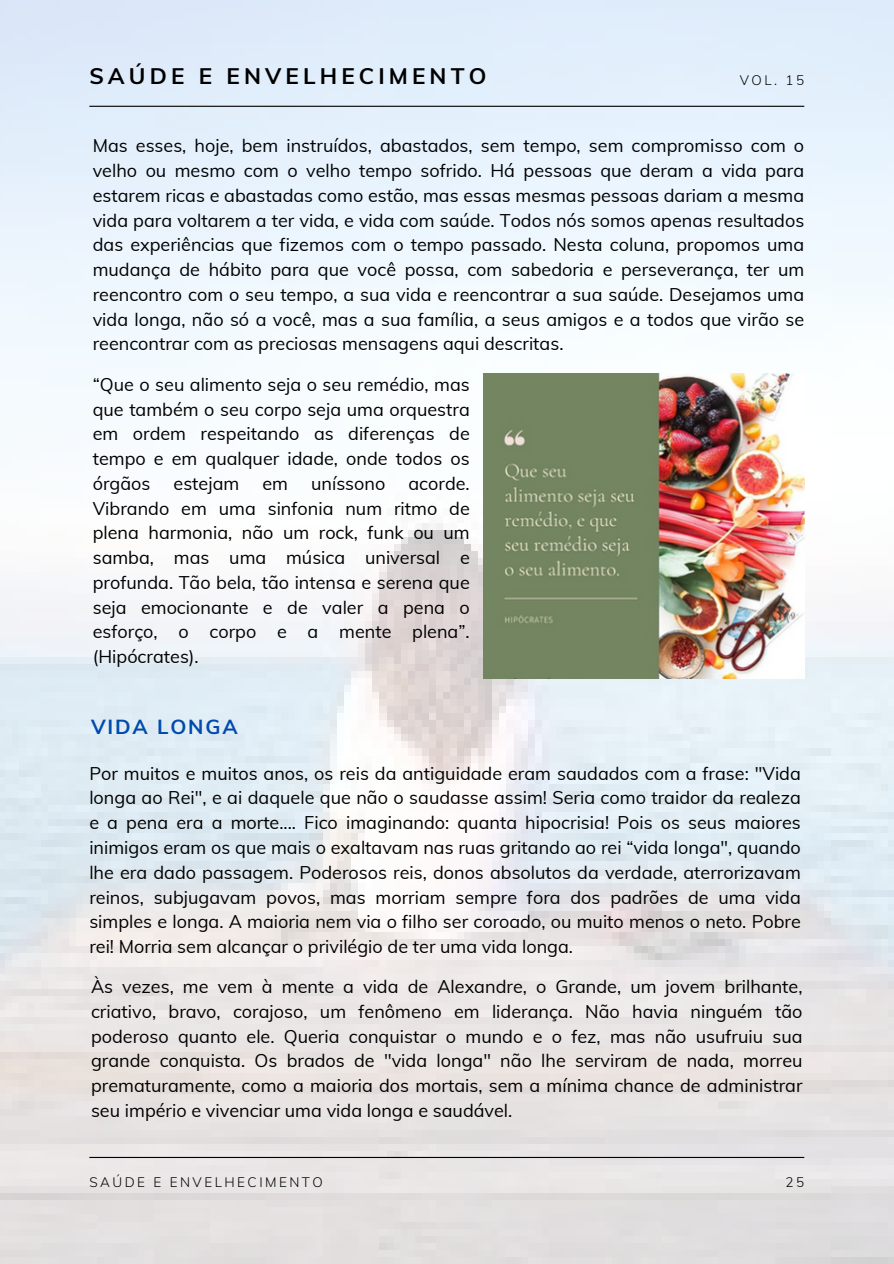
<style>
.page{position:relative;width:894px;height:1264px;background:#fff}
.page>*{position:absolute;margin:0;border:0;box-sizing:border-box;transform-origin:0 0}
.t1{font:700 22.5px "Muli";letter-spacing:.185em;color:#000}
.t2{font:700 20.4px "Muli";letter-spacing:.09em;color:#004aad}
.t3{font:18px/24.8px "Muli";color:#000;text-align:justify}
.t4{font:300 13.5px "Muli";letter-spacing:.185em;color:#000}
</style>
<div class="page">
<img style="left:0;top:0;width:893px;height:1263px">
<hr style="left:89px;top:106px;width:715px;height:1px;background:#000">
<hr style="left:89px;top:1156px;width:715px;height:1px;background:#000">
<img style="left:483px;top:373px;width:321px;height:305px">
<h1 class="t1" style="left:89px;top:61px;width:398px">SAÚDE E ENVELHECIMENTO</h1>
<p class="t4" style="left:739px;top:72px;width:66px">VOL. 15</p>
<h2 class="t3" style="left:93px;top:133px;width:712px">Mas esses, hoje, bem instruídos, abastados, sem tempo, sem compromisso com o velho ou mesmo com o velho tempo sofrido. Há pessoas que deram a vida para estarem ricas e abastadas como estão, mas essas mesmas pessoas dariam a mesma vida para voltarem a ter vida, e vida com saúde. Todos nós somos apenas resultados das experiências que fizemos com o tempo passado. Nesta coluna, propomos uma mudança de hábito para que você possa, com sabedoria e perseverança, ter um reencontro com o seu tempo, a sua vida e reencontrar a sua saúde. Desejamos uma vida longa, não só a você, mas a sua família, a seus amigos e a todos que virão se reencontrar com as preciosas mensagens aqui descritas.</h2>
<p class="t3" style="left:93px;top:371px;width:378px">“Que o seu alimento seja o seu remédio, mas que também o seu corpo seja uma orquestra em ordem respeitando as diferenças de tempo e em qualquer idade, onde todos os órgãos</p>
<p class="t3" style="left:173px;top:470px;width:67px">estejam</p>
<p class="t3" style="left:262px;top:470px;width:27px">em</p>
<p class="t3" style="left:311px;top:470px;width:76px">uníssono</p>
<p class="t3" style="left:93px;top:470px;width:378px;text-indent:315px">acorde.<br>Vibrando em uma sinfonia num ritmo de plena harmonia, não um rock, funk ou um samba, mas uma música universal e profunda. Tão bela, tão intensa e serena que seja emocionante e de valer a pena o esforço, o corpo e a mente plena”. (Hipócrates).</p>
<h1 class="t2" style="left:91px;top:713px;width:148px">VIDA LONGA</h1>
<h2 class="t3" style="left:89px;top:760px;width:712px">Por muitos e muitos anos, os reis da antiguidade eram saudados com a frase: "Vida longa ao Rei", e ai daquele que não o saudasse assim! Seria como traidor da realeza e a pena era a morte.... Fico imaginando: quanta hipocrisia! Pois os seus maiores inimigos eram os que mais o exaltavam nas ruas gritando ao rei “vida longa", quando lhe era dado passagem. Poderosos reis, donos absolutos da verdade, aterrorizavam reinos, subjugavam povos, mas morriam sempre fora dos padrões de uma vida simples e longa. A maioria nem via o filho ser coroado, ou muito menos o neto. Pobre rei! Morria sem alcançar o privilégio de ter uma vida longa.</h2>
<h2 class="t3" style="left:91px;top:974px;width:712px">Às vezes, me vem à mente a vida de Alexandre, o Grande, um jovem brilhante, criativo, bravo, corajoso, um fenômeno em liderança. Não havia ninguém tão poderoso quanto ele. Queria conquistar o mundo e o fez, mas não usufruiu sua grande conquista. Os brados de "vida longa" não lhe serviram de nada, morreu prematuramente, como a maioria dos mortais, sem a mínima chance de administrar seu império e vivenciar uma vida longa e saudável.</h2>
<p class="t4" style="left:89px;top:1173px;width:235px">SAÚDE E ENVELHECIMENTO</p>
<h2 class="t4" style="left:785px;top:1173px;width:20px">25</h2>
</div>
